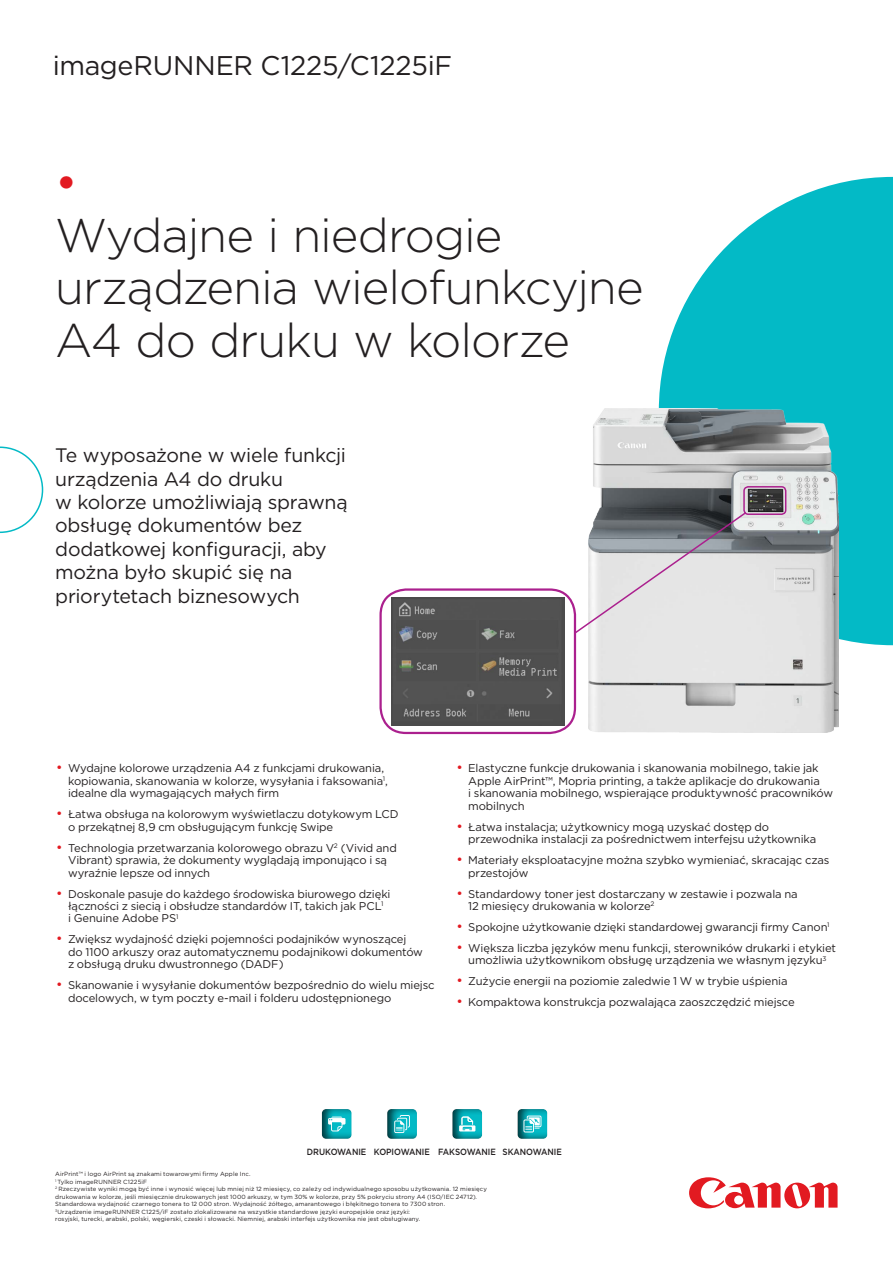
<style>
.page{position:relative;width:893px;height:1263px;background:#fff}
.page>*{position:absolute;margin:0;border:0;box-sizing:border-box;transform-origin:0 0}
.COVER_HEADER_MEDIUM{font:300 47.25px/52.5px "Gotham";letter-spacing:-.02em;color:#231f20}
.COVER_HEADER_MEDIUM-2{font:47.25px "Gotham";color:#e21a21}
.COVER_HEADER_MEDIUM-3{font:27px "Gotham";letter-spacing:-.01em;color:#231f20}
.INTRO{font:19.5px/23.4px "Gotham";letter-spacing:-.015em;color:#231f20}
.t1{font:11.25px/12.5px "Gotham";letter-spacing:-.01em;color:#231f20}
.Icon_Title{font:500 9px "Gotham";color:#231f20;scale:.9 1}
.COVER_HEADER_SMALL{font:6px/7.5px "Gotham";letter-spacing:.015em;color:#231f20}
.s1{font-size:13.5px;color:#e21a21}
</style>
<div class="page">
<svg style="left:659px;top:177px;width:234px;height:468px;fill:#03bac6"></svg>
<svg style="left:0;top:446px;width:43px;height:87px"></svg>
<svg style="left:689px;top:1177px;width:148px;height:31px"></svg>
<div style="left:374px;top:1096px;width:55px;height:43px;background:#231f20;opacity:.8"></div>
<svg style="left:394px;top:1115px;width:16px;height:18px"></svg>
<div style="left:438px;top:1096px;width:57px;height:43px;background:#231f20;opacity:.8"></div>
<svg style="left:459px;top:1116px;width:16px;height:15px"></svg>
<div style="left:504px;top:1096px;width:56px;height:43px;background:#231f20;opacity:.8"></div>
<svg style="left:523px;top:1115px;width:18px;height:17px"></svg>
<div style="left:308px;top:1096px;width:56px;height:43px;background:#231f20;opacity:.8"></div>
<svg style="left:328px;top:1116px;width:17px;height:15px"></svg>
<img style="left:392px;top:597px;width:173px;height:128px">
<div style="left:379px;top:588px;width:197px;height:146px;border:2px solid #ab208e;border-radius:26px"></div>
<img style="left:589px;top:408px;width:249px;height:324px">
<svg style="left:573px;top:510px;width:175px;height:125px;background:#c3c3c6"></svg>
<div style="left:743px;top:486px;width:43px;height:29px;border:2px solid #ab208e;border-radius:4px"></div>
<p class="COVER_HEADER_MEDIUM-3" style="left:53px;top:48px;width:401px">imageRUNNER C1225/C1225iF</p>
<p class="COVER_HEADER_MEDIUM-2" style="left:55px;top:152px;width:24px">•</p>
<p class="COVER_HEADER_MEDIUM" style="left:55px;top:208px;width:590px">Wydajne i niedrogie urządzenia wielofunkcyjne<br>A4 do druku w kolorze</p>
<p class="INTRO" style="left:55px;top:443px;width:294px">Te wyposażone w wiele funkcji urządzenia A4 do druku<br>w kolorze umożliwiają sprawną obsługę dokumentów bez dodatkowej konfiguracji, aby można było skupić się na priorytetach biznesowych</p>
<p class="t1" style="left:68px;top:762px;width:321px;text-indent:-12px"><span class="s1">•</span> Wydajne kolorowe urządzenia A4 z funkcjami drukowania, kopiowania, skanowania w kolorze, wysyłania i faksowania<sup>1</sup>, idealne dla wymagających małych firm</p>
<p class="t1" style="left:68px;top:808px;width:332px;text-indent:-12px"><span class="s1">•</span> Łatwa obsługa na kolorowym wyświetlaczu dotykowym LCD o przekątnej 8,9 cm obsługującym funkcję Swipe</p>
<p class="t1" style="left:68px;top:841px;width:330px;text-indent:-12px"><span class="s1">•</span> Technologia przetwarzania kolorowego obrazu V<sup>2</sup> (Vivid and<br>Vibrant) sprawia, że dokumenty wyglądają imponująco i są wyraźnie lepsze od innych</p>
<p class="t1" style="left:68px;top:887px;width:324px;text-indent:-12px"><span class="s1">•</span> Doskonale pasuje do każdego środowiska biurowego dzięki łączności z siecią i obsłudze standardów IT, takich jak PCL<sup>1<br></sup>i Genuine Adobe PS<sup>1</sup></p>
<p class="t1" style="left:68px;top:933px;width:356px;text-indent:-12px"><span class="s1">•</span> Zwiększ wydajność dzięki pojemności podajników wynoszącej do 1100 arkuszy oraz automatycznemu podajnikowi dokumentów z obsługą druku dwustronnego (DADF)</p>
<p class="t1" style="left:68px;top:979px;width:368px;text-indent:-12px"><span class="s1">•</span> Skanowanie i wysyłanie dokumentów bezpośrednio do wielu miejsc docelowych, w tym poczty e-mail i folderu udostępnionego</p>
<p class="t1" style="left:468px;top:762px;width:366px;text-indent:-12px"><span class="s1">•</span> Elastyczne funkcje drukowania i skanowania mobilnego, takie jak Apple AirPrint™, Mopria printing, a także aplikacje do drukowania<br>i skanowania mobilnego, wspierające produktywność pracowników mobilnych</p>
<p class="t1" style="left:468px;top:820px;width:349px;text-indent:-12px"><span class="s1">•</span> Łatwa instalacja; użytkownicy mogą uzyskać dostęp do przewodnika instalacji za pośrednictwem interfejsu użytkownika</p>
<p class="t1" style="left:468px;top:854px;width:363px;text-indent:-12px"><span class="s1">•</span> Materiały eksploatacyjne można szybko wymieniać, skracając czas przestojów</p>
<p class="t1" style="left:468px;top:887px;width:331px;text-indent:-12px"><span class="s1">•</span> Standardowy toner jest dostarczany w zestawie i pozwala na<br>12 miesięcy drukowania w kolorze<sup>2</sup></p>
<p class="t1" style="left:456px;top:920px;width:375px"><span class="s1">•</span> Spokojne użytkowanie dzięki standardowej gwarancji firmy Canon<sup>1</sup></p>
<p class="t1" style="left:456px;top:941px;width:381px;text-align:center"><span class="s1">•</span> Większa liczba języków menu funkcji, sterowników drukarki i etykiet umożliwia użytkownikom obsługę urządzenia we własnym języku<sup>3</sup></p>
<p class="t1" style="left:456px;top:975px;width:333px"><span class="s1">•</span> Zużycie energii na poziomie zaledwie 1 W w trybie uśpienia</p>
<p class="t1" style="left:456px;top:996px;width:340px"><span class="s1">•</span> Kompaktowa konstrukcja pozwalająca zaoszczędzić miejsce</p>
<p class="Icon_Title" style="left:307px;top:1146px;width:68px">DRUKOWANIE</p>
<p class="Icon_Title" style="left:374px;top:1146px;width:64px">KOPIOWANIE</p>
<p class="Icon_Title" style="left:438px;top:1146px;width:66px">FAKSOWANIE</p>
<p class="Icon_Title" style="left:503px;top:1146px;width:67px">SKANOWANIE</p>
<p class="COVER_HEADER_SMALL" style="left:55px;top:1170px;width:197px">AirPrint™ i logo AirPrint są znakami towarowymi firmy Apple Inc.</p>
<p class="COVER_HEADER_SMALL" style="left:55px;top:1178px;width:93px"><sup>1</sup> Tylko imageRUNNER C1225iF</p>
<p class="COVER_HEADER_SMALL" style="left:55px;top:1185px;width:433px"><sup>2</sup> Rzeczywiste wyniki mogą być inne i wynosić więcej lub mniej niż 12 miesięcy, co zależy od indywidualnego sposobu użytkowania. 12 miesięcy drukowania w kolorze, jeśli miesięcznie drukowanych jest 1000 arkuszy, w tym 30% w kolorze, przy 5% pokryciu strony A4 (ISO/IEC 24712).<br>Standardowa wydajność czarnego tonera to 12 000 stron. Wydajność żółtego, amarantowego i błękitnego tonera to 7300 stron.</p>
<p class="COVER_HEADER_SMALL" style="left:55px;top:1208px;width:356px"><sup>3</sup>Urządzenie imageRUNNER C1225/iF zostało zlokalizowane na wszystkie standardowe języki europejskie oraz języki:</p>
<p class="COVER_HEADER_SMALL" style="left:55px;top:1215px;width:367px">rosyjski, turecki, arabski, polski, węgierski, czeski i słowacki. Niemniej, arabski interfejs użytkownika nie jest obsługiwany.</p>
</div>
